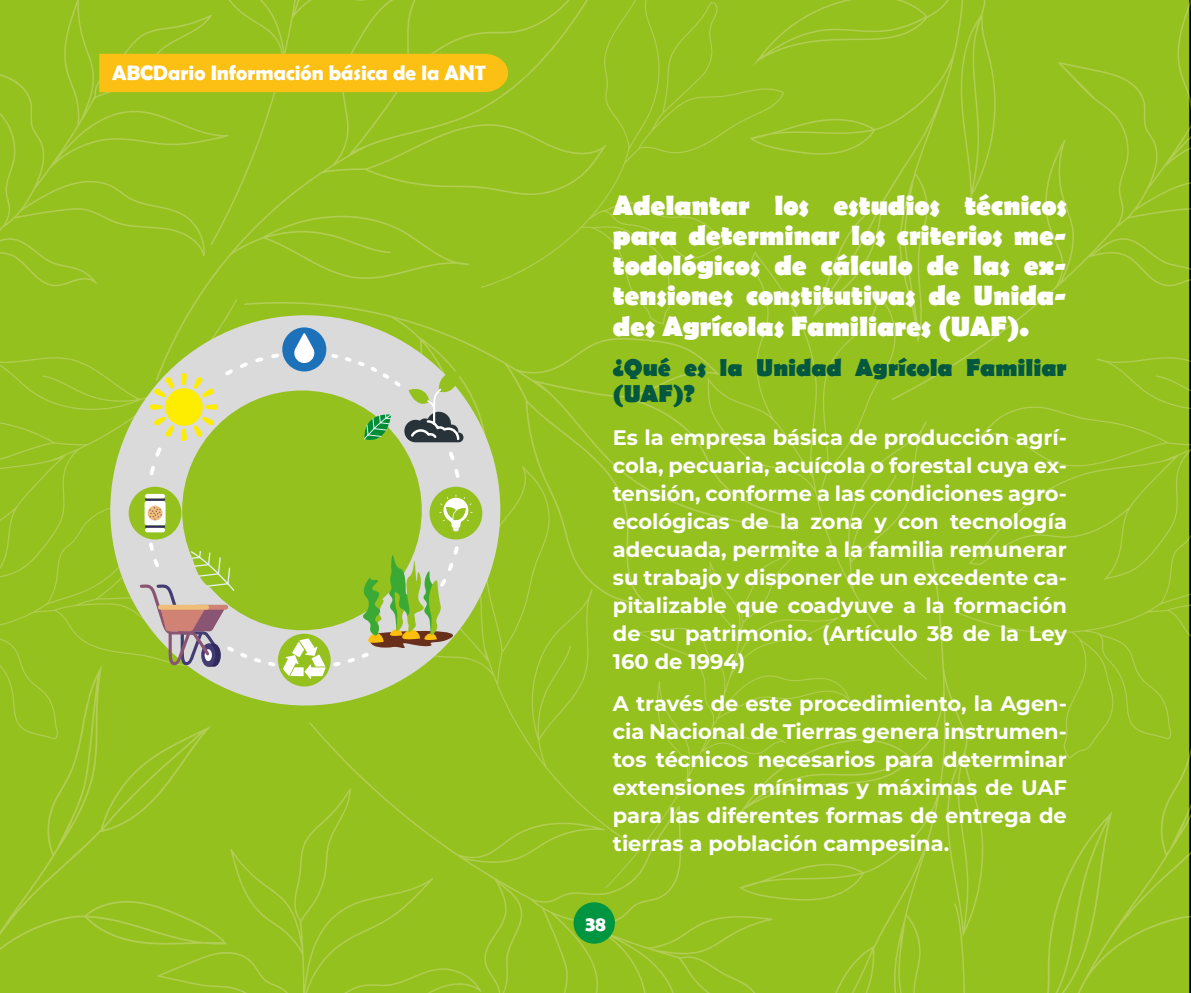
<style>
.page{position:relative;width:1191px;height:993px;background:#fff}
.page>*{position:absolute;margin:0;border:0;box-sizing:border-box;transform-origin:0 0}
.t1{font:700 28px/30.3px "Berlin Sans FB";letter-spacing:-.005em;color:#fff;text-align:justify}
.t2{font:700 24.5px/26.4px "Berlin Sans FB";letter-spacing:-.005em;color:#03583f}
.t3{font:700 21px/28px "Montserrat";color:#fff;text-align:justify}
.t4{font:700 21px "Berlin Sans FB Demi";color:#fff}
</style>
<div class="page">
<div style="left:0;top:0;width:1191px;height:992px;background:#95c11f"></div>
<div style="left:573px;top:901px;width:42px;height:42px;background:#009641;border-radius:50%"></div>
<div style="left:99px;top:54px;width:409px;height:38px;background:#fcc014"></div>
<div style="left:110px;top:315px;width:390px;height:390px;background:#dadada;border-radius:50%"></div>
<div style="left:182px;top:390px;width:240px;height:240px;background:#95c11f;border-radius:50%"></div>
<div style="left:165px;top:388px;width:38px;height:37px;background:#ffed00;border-radius:50%"></div>
<svg style="left:181px;top:373px;width:6px;height:12px"></svg>
<svg style="left:181px;top:428px;width:6px;height:13px"></svg>
<svg style="left:193px;top:377px;width:21px;height:20px"></svg>
<svg style="left:154px;top:416px;width:20px;height:21px"></svg>
<svg style="left:205px;top:404px;width:13px;height:6px"></svg>
<svg style="left:150px;top:404px;width:12px;height:6px"></svg>
<svg style="left:193px;top:416px;width:21px;height:21px"></svg>
<svg style="left:154px;top:376px;width:20px;height:21px"></svg>
<div style="left:278px;top:633px;width:53px;height:53px;background:#95c11f;border-radius:50%"></div>
<div style="left:429px;top:486px;width:53px;height:53px;background:#95c11f;border-radius:50%"></div>
<svg style="left:449px;top:452px;width:11px;height:26px"></svg>
<svg style="left:150px;top:447px;width:11px;height:28px"></svg>
<svg style="left:225px;top:353px;width:54px;height:22px"></svg>
<svg style="left:329px;top:351px;width:134px;height:91px"></svg>
<svg style="left:140px;top:539px;width:321px;height:139px"></svg>
<div style="left:282px;top:327px;width:44px;height:44px;background:#1d71b8;border-radius:50%"></div>
<svg style="left:294px;top:333px;width:20px;height:30px"></svg>
<svg style="left:439px;top:494px;width:33px;height:37px"></svg>
<div style="left:129px;top:486px;width:52px;height:53px;background:#95c11f;border-radius:50%"></div>
<div style="left:145px;top:500px;width:20px;height:25px;background:#fff;border-radius:3px"></div>
<hr style="left:145px;top:498px;width:20px;height:2px;background:#302a5f">
<div style="left:145px;top:493px;width:20px;height:5px;background:#fff;border-radius:2px"></div>
<hr style="left:145px;top:525px;width:20px;height:2px;background:#302a5f">
<div style="left:145px;top:527px;width:20px;height:5px;background:#fff;border-radius:2px"></div>
<svg style="left:148px;top:505px;width:14px;height:15px"></svg>
<svg style="left:149px;top:507px;width:13px;height:12px"></svg>
<p class="t4" style="left:112px;top:60px;width:375px">ABCDario Información básica de la ANT</p>
<h1 class="t1" style="left:613px;top:191px;width:455px">Adelantar los estudios técnicos para determinar los criterios me&shy;todológicos de cálculo de las ex&shy;tensiones constitutivas de Unida&shy;des Agrícolas Familiares (UAF).</h1>
<p class="t2" style="left:613px;top:355px;width:455px">¿Qué es la Unidad Agrícola Familiar (UAF)?</p>
<p class="t3" style="left:613px;top:422px;width:455px">Es la empresa básica de producción agrí&shy;cola, pecuaria, acuícola o forestal cuya ex&shy;tensión, conforme a las condiciones agro&shy;ecológicas de la zona y con tecnología adecuada, permite a la familia remunerar su trabajo y disponer de un excedente ca&shy;pitalizable que coadyuve a la formación de su patrimonio. (Artículo 38 de la Ley 160 de 1994)</p>
<p class="t3" style="left:613px;top:688px;width:455px">A través de este procedimiento, la Agen&shy;cia Nacional de Tierras genera instrumen&shy;tos técnicos necesarios para determinar extensiones mínimas y máximas de UAF para las diferentes formas de entrega de tierras a población campesina.</p>
<p class="t4" style="left:585px;top:910px;width:22px">38</p>
</div>
